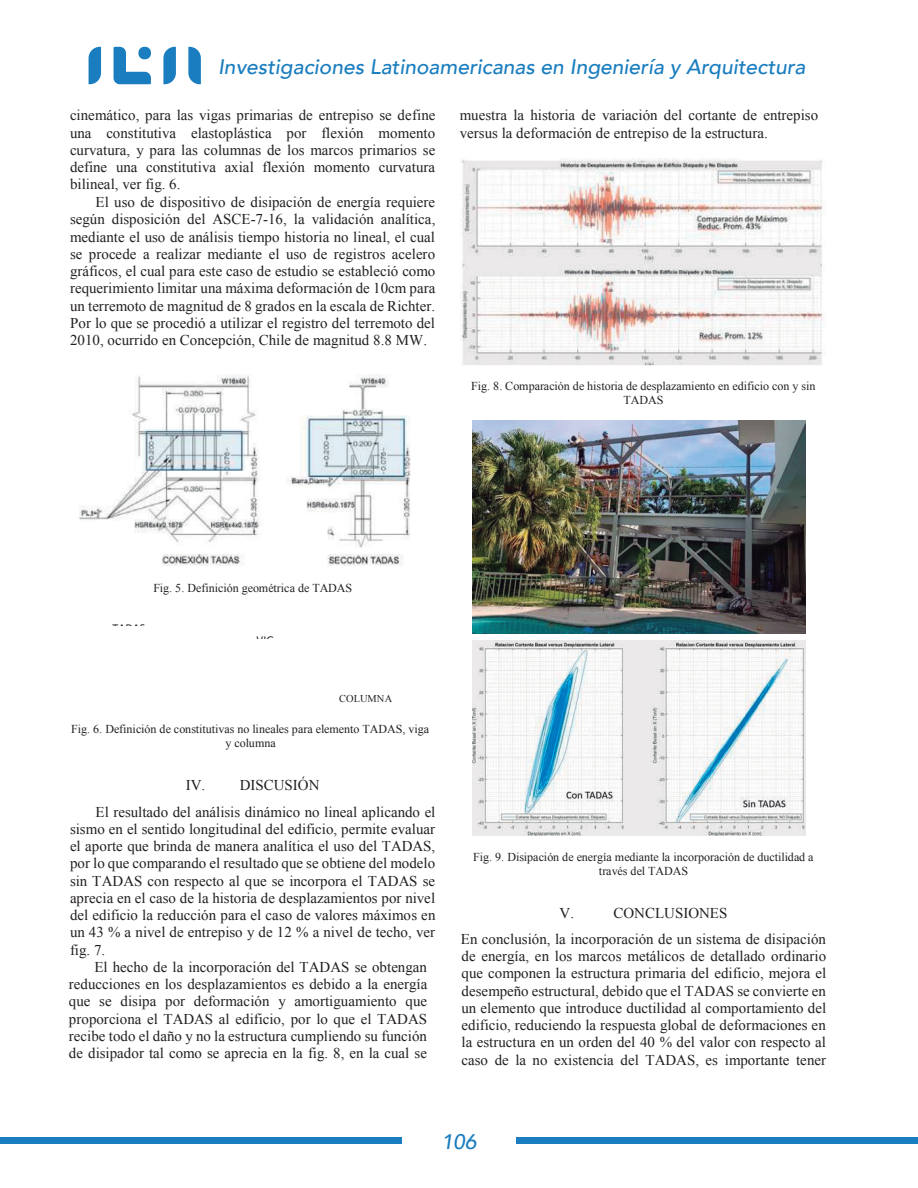
<style>
.page{position:relative;width:918px;height:1188px;background:#fff}
.page>*{position:absolute;margin:0;border:0;box-sizing:border-box;transform-origin:0 0}
.t1{font:italic 500 21px "Avenir";color:#197dbf}
.t2{font:15px/17.2px "Times New Roman";color:#231f20;text-align:justify}
.t3{font:12.15px "Calibri";color:#231f20}
.t4{font:12px/13.8px "Times New Roman";letter-spacing:-.005em;color:#231f20;text-align:center}
.t5{font:12px "Calibri";color:#231f20}
.t6{font:10.5px "Times New Roman";letter-spacing:.005em;color:#231f20}
</style>
<div class="page">
<img style="left:79px;top:375px;width:332px;height:191px">
<img style="left:461px;top:158px;width:365px;height:207px">
<img style="left:473px;top:420px;width:333px;height:214px">
<img style="left:472px;top:640px;width:334px;height:196px">
<div style="left:516px;top:1137px;width:402px;height:7px;background:#197dbf"></div>
<div style="left:0;top:1137px;width:402px;height:7px;background:#197dbf"></div>
<svg style="left:114px;top:47px;width:37px;height:37px"></svg>
<svg style="left:163px;top:47px;width:13px;height:37px"></svg>
<svg style="left:188px;top:47px;width:13px;height:37px"></svg>
<svg style="left:89px;top:47px;width:12px;height:37px"></svg>
<h1 class="t1" style="left:218px;top:54px;width:589px">Investigaciones Latinoamericanas en Ingeniería y Arquitectura</h1>
<p class="t2" style="left:70px;top:107px;width:367px">cinemático, para las vigas primarias de entrepiso se define una constitutiva elastoplástica por flexión momento curvatura, y para las columnas de los marcos primarios se define una constitutiva axial flexión momento curvatura bilineal, ver fig. 6.</p>
<p class="t2" style="left:70px;top:193px;width:367px;text-indent:26px">El uso de dispositivo de disipación de energía requiere según disposición del ASCE-7-16, la validación analítica, mediante el uso de análisis tiempo historia no lineal, el cual se procede a realizar mediante el uso de registros acelero gráficos, el cual para este caso de estudio se estableció como requerimiento limitar una máxima deformación de 10cm para un terremoto de magnitud de 8 grados en la escala de Richter.<br>Por lo que se procedió a utilizar el registro del terremoto del 2010, ocurrido en Concepción, Chile de magnitud 8.8 MW.</p>
<p class="t2" style="left:460px;top:107px;width:360px">muestra la historia de variación del cortante de entrepiso versus la deformación de entrepiso de la estructura.</p>
<p class="t4" style="left:471px;top:379px;width:346px">Fig. 8. Comparación de historia de desplazamiento en edificio con y sin<br>TADAS</p>
<p class="t4" style="left:153px;top:581px;width:200px">Fig. 5. Definición geométrica de TADAS</p>
<p class="t3" style="left:113px;top:619px;width:34px">TADAS</p>
<p class="t5" style="left:257px;top:632px;width:19px">VIG</p>
<p class="t6" style="left:339px;top:692px;width:55px">COLUMNA</p>
<p class="t4" style="left:71px;top:722px;width:359px">Fig. 6. Definición de constitutivas no lineales para elemento TADAS, viga y columna</p>
<p class="t2" style="left:96px;top:772px;width:341px;line-height:26.2px;text-indent:90px">IV. DISCUSIÓN<br>El resultado del análisis dinámico no lineal aplicando el</p>
<p class="t2" style="left:70px;top:820px;width:367px">sismo en el sentido longitudinal del edificio, permite evaluar el aporte que brinda de manera analítica el uso del TADAS, por lo que comparando el resultado que se obtiene del modelo sin TADAS con respecto al que se incorpora el TADAS se aprecia en el caso de la historia de desplazamientos por nivel del edificio la reducción para el caso de valores máximos en un 43 % a nivel de entrepiso y de 12 % a nivel de techo, ver fig. 7.</p>
<p class="t2" style="left:69px;top:958px;width:360px;text-indent:25px">El hecho de la incorporación del TADAS se obtengan reducciones en los desplazamientos es debido a la energía que se disipa por deformación y amortiguamiento que proporciona el TADAS al edificio, por lo que el TADAS recibe todo el daño y no la estructura cumpliendo su función de disipador tal como se aprecia en la fig. 8, en la cual se</p>
<p class="t4" style="left:473px;top:850px;width:342px">Fig. 9. Disipación de energía mediante la incorporación de ductilidad a través del TADAS</p>
<p class="t2" style="left:560px;top:904px;width:16px">V.</p>
<p class="t2" style="left:461px;top:899px;width:367px;line-height:26.1px;text-indent:153px">CONCLUSIONES<br>En conclusión, la incorporación de un sistema de disipación</p>
<p class="t2" style="left:462px;top:947px;width:366px">de energía, en los marcos metálicos de detallado ordinario que componen la estructura primaria del edificio, mejora el desempeño estructural, debido que el TADAS se convierte en un elemento que introduce ductilidad al comportamiento del edificio, reduciendo la respuesta global de deformaciones en la estructura en un orden del 40 % del valor con respecto al caso de la no existencia del TADAS, es importante tener</p>
<h1 class="t1" style="left:441px;top:1129px;width:37px">106</h1>
</div>
